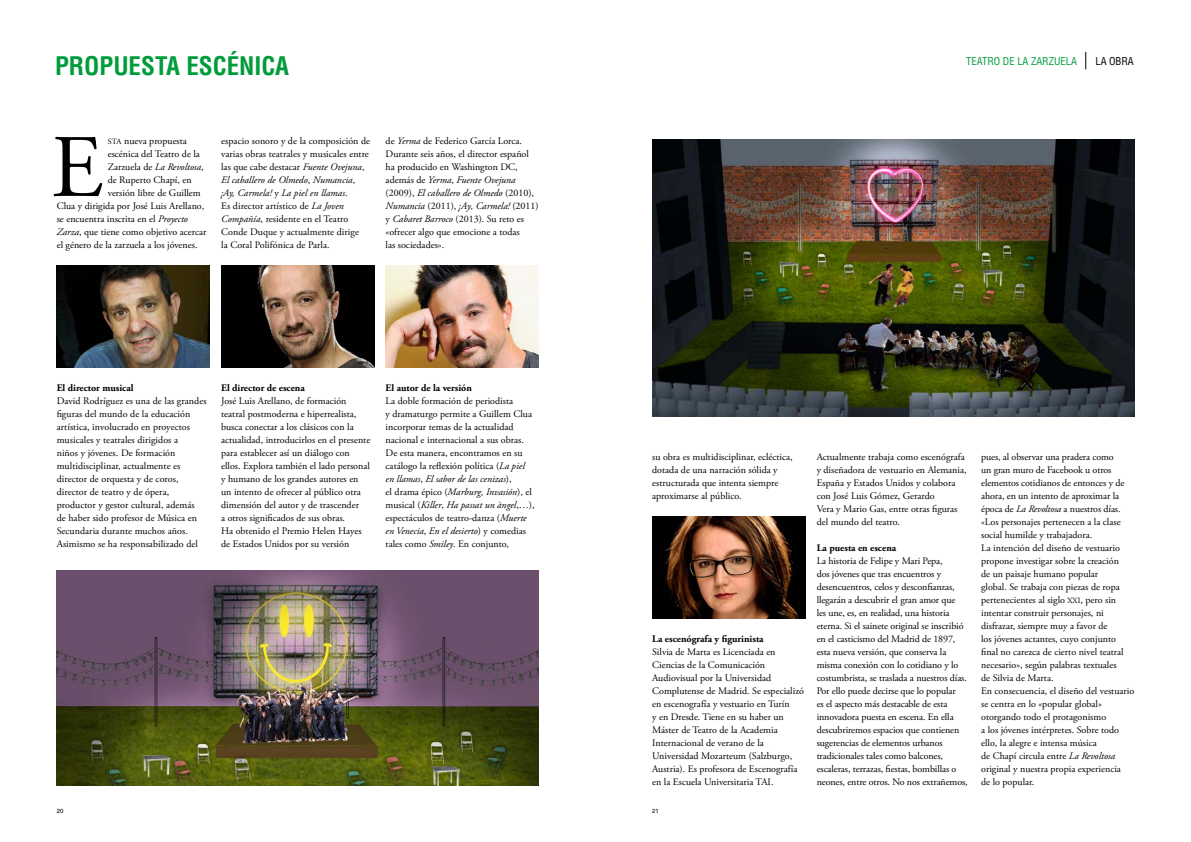
<style>
.page{position:relative;width:1191px;height:842px;background:#fff}
.page>*{position:absolute;margin:0;border:0;box-sizing:border-box;transform-origin:0 0}
.t1{font:700 condensed 25px "Helvetica LT Std";color:#009c3b}
.t2{font:condensed 10.6px "Helvetica LT Std";color:#009c3b}
.t3{font:condensed 10.6px "Helvetica LT Std";color:#000}
.t4{font:10px/13px "Adobe Garamond Pro";color:#000}
.t5{font:700 10px "Adobe Garamond Pro";color:#000}
.t6{font:6px "Helvetica LT Std";color:#000}
.s1{font-size:8px}
.s2{font-style:italic}
</style>
<div class="page">
<img style="left:57px;top:571px;width:482px;height:214px">
<img style="left:652px;top:140px;width:482px;height:276px">
<svg style="left:1085px;top:52px;width:1px;height:17px"></svg>
<svg style="left:54px;top:137px;width:48px;height:59px"></svg>
<img style="left:57px;top:265px;width:153px;height:102px">
<img style="left:221px;top:265px;width:153px;height:102px">
<img style="left:386px;top:265px;width:153px;height:102px">
<img style="left:652px;top:516px;width:153px;height:102px">
<h1 class="t1" style="left:55px;top:51px;width:236px">PROPUESTA ESCÉNICA</h1>
<p class="t2" style="left:966px;top:54px;width:112px">TEATRO DE LA ZARZUELA</p>
<p class="t3" style="left:1095px;top:54px;width:40px">LA OBRA</p>
<p class="t4" style="left:108px;top:135px;width:81px"><span class="s1">sta</span> nueva propuesta</p>
<p class="t4" style="left:108px;top:148px;width:94px">escénica del Teatro de la</p>
<p class="t4" style="left:108px;top:161px;width:97px">Zarzuela de <span class="s2">La Revoltosa</span>,</p>
<p class="t4" style="left:108px;top:174px;width:85px">de Ruperto Chapí, en</p>
<p class="t4" style="left:108px;top:187px;width:95px">versión libre de Guillem</p>
<p class="t4" style="left:57px;top:200px;width:149px">Clua y dirigida por José Luis Arellano,</p>
<p class="t4" style="left:57px;top:213px;width:133px">se encuentra inscrita en el <span class="s2">Proyecto</span></p>
<p class="t4" style="left:57px;top:226px;width:151px"><span class="s2">Zarza</span>, que tiene como objetivo acercar</p>
<p class="t4" style="left:57px;top:239px;width:142px">el género de la zarzuela a los jóvenes.</p>
<p class="t4" style="left:221px;top:135px;width:150px">espacio sonoro y de la composición de varias obras teatrales y musicales entre las que cabe destacar <span class="s2">Fuente Ovejuna</span>, <span class="s2">El caballero de Olmedo</span>, <span class="s2">Numancia</span>, <span class="s2">¡Ay, Carmela!</span> y <span class="s2">La piel en llamas</span>.<br>Es director artístico de <span class="s2">La Joven Compañía</span>, residente en el Teatro Conde Duque y actualmente dirige<br>la Coral Polifónica de Parla.</p>
<p class="t4" style="left:386px;top:135px;width:155px">de <span class="s2">Yerma</span> de Federico García Lorca.<br>Durante seis años, el director español ha producido en Washington DC, además de <span class="s2">Yerma</span>, <span class="s2">Fuente Ovejuna </span>(2009), <span class="s2">El caballero de Olmedo</span> (2010), <span class="s2">Numancia</span> (2011), <span class="s2">¡Ay, Carmela!</span> (2011) y <span class="s2">Cabaret Barroco</span> (2013). Su reto es «ofrecer algo que emocione a todas<br>las sociedades».</p>
<p class="t5" style="left:57px;top:382px;width:78px">El director musical</p>
<p class="t4" style="left:57px;top:395px;width:151px">David Rodríguez es una de las grandes figuras del mundo de la educación artística, involucrado en proyectos musicales y teatrales dirigidos a<br>niños y jóvenes. De formación multidisciplinar, actualmente es director de orquesta y de coros, director de teatro y de ópera, productor y gestor cultural, además<br>de haber sido profesor de Música en Secundaria durante muchos años.<br>Asimismo se ha responsabilizado del</p>
<p class="t5" style="left:221px;top:382px;width:85px">El director de escena</p>
<p class="t4" style="left:221px;top:395px;width:151px">José Luis Arellano, de formación teatral postmoderna e hiperrealista, busca conectar a los clásicos con la actualidad, introducirlos en el presente para establecer así un diálogo con ellos. Explora también el lado personal y humano de los grandes autores en un intento de ofrecer al público otra dimensión del autor y de trascender<br>a otros significados de sus obras.<br>Ha obtenido el Premio Helen Hayes de Estados Unidos por su versión</p>
<p class="t5" style="left:386px;top:382px;width:88px">El autor de la versión</p>
<p class="t4" style="left:386px;top:395px;width:150px">La doble formación de periodista<br>y dramaturgo permite a Guillem Clua incorporar temas de la actualidad nacional e internacional a sus obras.<br>De esta manera, encontramos en su catálogo la reflexión política (<span class="s2">La piel en llamas</span>, <span class="s2">El sabor de las cenizas</span>),<br>el drama épico (<span class="s2">Marburg, Invasión</span>), el musical (<span class="s2">Killer</span>, <span class="s2">Ha passat un àngel</span>,…), espectáculos de teatro-danza (<span class="s2">Muerte en Venecia</span>, <span class="s2">En el desierto</span>) y comedias tales como <span class="s2">Smiley</span>. En conjunto,</p>
<p class="t4" style="left:652px;top:451px;width:142px">su obra es multidisciplinar, ecléctica, dotada de una narración sólida y estructurada que intenta siempre aproximarse al público.</p>
<p class="t5" style="left:652px;top:633px;width:113px">La escenógrafa y figurinista</p>
<p class="t4" style="left:652px;top:646px;width:153px">Silvia de Marta es Licenciada en Ciencias de la Comunicación Audiovisual por la Universidad Complutense de Madrid. Se especializó en escenografía y vestuario en Turín<br>y en Dresde. Tiene en su haber un Máster de Teatro de la Academia Internacional de verano de la Universidad Mozarteum (Salzburgo, Austria). Es profesora de Escenografía en la Escuela Universitaria TAI.</p>
<p class="t6" style="left:57px;top:807px;width:8px">20</p>
<p class="t6" style="left:652px;top:807px;width:8px">21</p>
<p class="t4" style="left:816px;top:451px;width:151px">Actualmente trabaja como escenógrafa y diseñadora de vestuario en Alemania, España y Estados Unidos y colabora con José Luis Gómez, Gerardo<br>Vera y Mario Gas, entre otras figuras del mundo del teatro.</p>
<p class="t5" style="left:816px;top:542px;width:81px">La puesta en escena</p>
<p class="t4" style="left:816px;top:555px;width:153px">La historia de Felipe y Mari Pepa,<br>dos jóvenes que tras encuentros y desencuentros, celos y desconfianzas, llegarán a descubrir el gran amor que<br>les une, es, en realidad, una historia eterna. Si el sainete original se inscribió en el casticismo del Madrid de 1897, esta nueva versión, que conserva la misma conexión con lo cotidiano y lo costumbrista, se traslada a nuestros días.<br>Por ello puede decirse que lo popular<br>es el aspecto más destacable de esta innovadora puesta en escena. En ella descubriremos espacios que contienen sugerencias de elementos urbanos tradicionales tales como balcones, escaleras, terrazas, fiestas, bombillas o neones, entre otros. No nos extrañemos,</p>
<p class="t4" style="left:981px;top:451px;width:155px">pues, al observar una pradera como<br>un gran muro de Facebook u otros elementos cotidianos de entonces y de ahora, en un intento de aproximar la época de <span class="s2">La Revoltosa</span> a nuestros días. «Los personajes pertenecen a la clase social humilde y trabajadora.<br>La intención del diseño de vestuario propone investigar sobre la creación<br>de un paisaje humano popular<br>global. Se trabaja con piezas de ropa pertenecientes al siglo <span class="s1">XXI</span>, pero sin intentar construir personajes, ni disfrazar, siempre muy a favor de<br>los jóvenes actantes, cuyo conjunto final no carezca de cierto nivel teatral necesario», según palabras textuales<br>de Silvia de Marta.<br>En consecuencia, el diseño del vestuario se centra en lo «popular global» otorgando todo el protagonismo<br>a los jóvenes intérpretes. Sobre todo ello, la alegre e intensa música<br>de Chapí circula entre <span class="s2">La Revoltosa </span>original y nuestra propia experiencia<br>de lo popular.</p>
</div>
